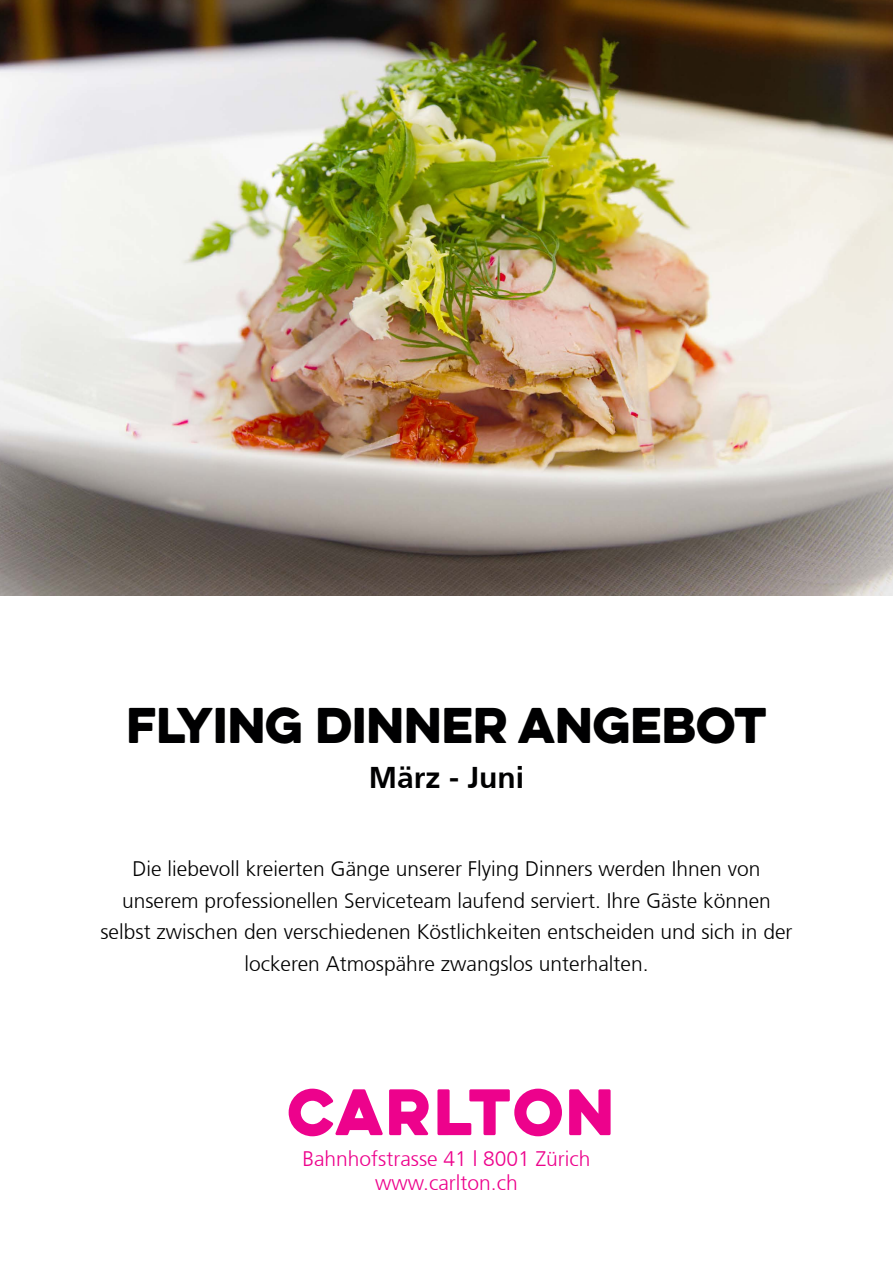
<style>
.page{position:relative;width:893px;height:1263px;background:#fff}
.page>*{position:absolute;margin:0;border:0;box-sizing:border-box;transform-origin:0 0}
.t1{font:45px "Eveleth Clean";color:#000001}
.t2{font:300 30px "A Frutiger";color:#000001}
.t3{font:21px/31.5px "A Frutiger Light Roman";color:#000001;text-align:center}
.t4{font:21px "A Frutiger Light Roman";color:#ed028c}
</style>
<div class="page">
<img style="left:0;top:0;width:893px;height:595px">
<svg style="left:569px;top:1089px;width:42px;height:46px"></svg>
<svg style="left:437px;top:1089px;width:125px;height:47px"></svg>
<svg style="left:389px;top:1089px;width:40px;height:46px"></svg>
<svg style="left:289px;top:1089px;width:94px;height:47px"></svg>
<p class="t1" style="left:126px;top:691px;width:642px">FLYING DINNER ANGEBOT</p>
<p class="t2" style="left:369px;top:760px;width:157px">März - Juni</p>
<p class="t3" style="left:100px;top:853px;width:693px">Die liebevoll kreierten Gänge unserer Flying Dinners werden Ihnen von unserem professionellen Serviceteam laufend serviert. Ihre Gäste können selbst zwischen den verschiedenen Köstlichkeiten entscheiden und sich in der lockeren Atmospähre zwangslos unterhalten.</p>
<p class="t4" style="left:302px;top:1147px;width:290px">Bahnhofstrasse 41 | 8001 Zürich</p>
<p class="t4" style="left:375px;top:1171px;width:144px">www.carlton.ch</p>
</div>
